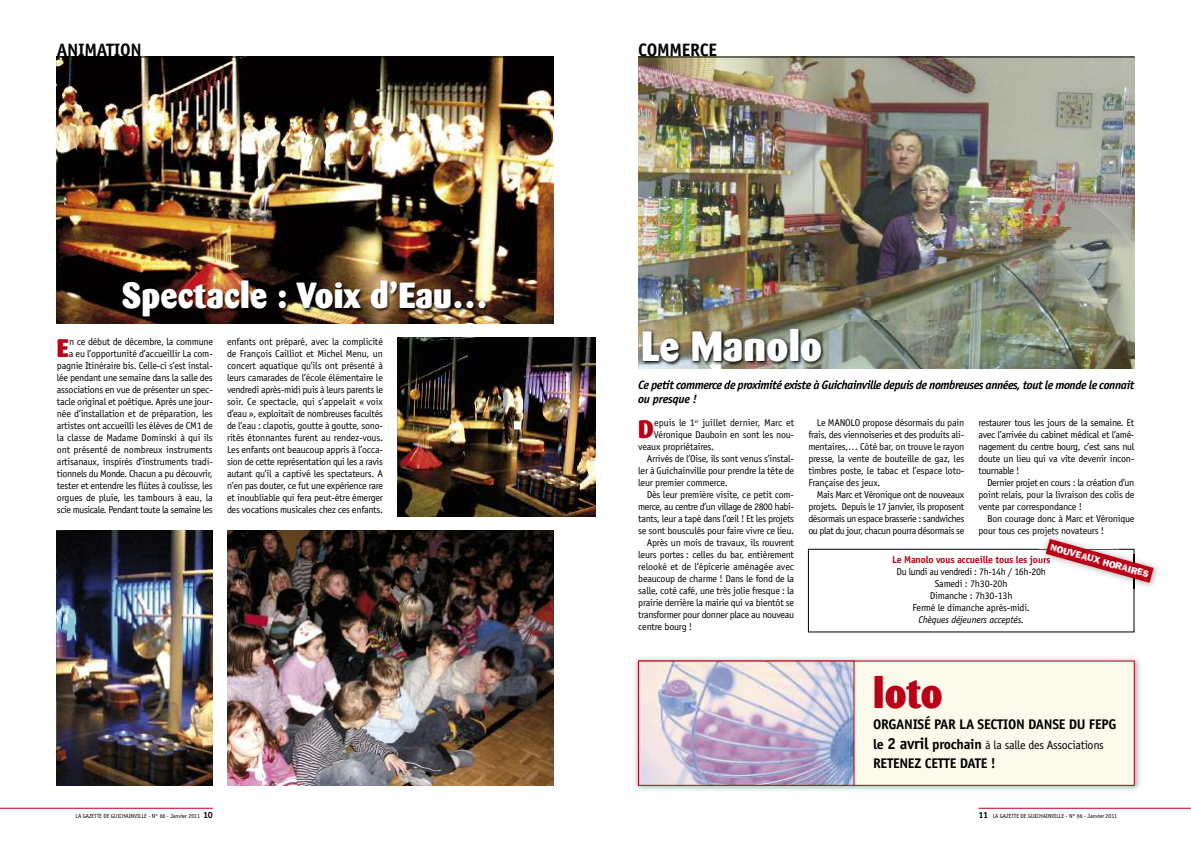
<style>
.page{position:relative;width:1191px;height:842px;background:#fff}
.page>*{position:absolute;margin:0;border:0;box-sizing:border-box;transform-origin:0 0}
.t1{font:800 42px "Barmeno";letter-spacing:.005em;color:#fff}
.t2{font:800 42px "Barmeno";color:#ba0016}
.t3{font:800 36px "Barmeno";letter-spacing:.005em;color:#fff}
.t4{font:800 25.1px "Barmeno";color:#ba0016}
.t5{font:700 18px "Officina Sans";letter-spacing:-.02em;color:#000}
.t6{font:700 14px "Officina Sans";letter-spacing:-.02em;color:#000}
.t7{font:italic 700 12px/14px "Officina Sans";letter-spacing:-.035em;color:#000}
.t8{font:12px "Officina Sans";letter-spacing:-.02em;color:#000}
.t9{font:10px/12px "Officina Sans";letter-spacing:-.02em;color:#000;text-align:justify}
.t10{font:10px "Officina Sans";letter-spacing:-.04em;color:#000}
.t11{font:700 10px "Officina Sans";letter-spacing:-.02em;color:#ba0016}
.t12{font:10px "Officina Sans";color:#000}
.t13{font:italic 10px "Officina Sans";letter-spacing:-.02em;color:#000}
.t14{font:10px "Frankie";color:#fff}
.t15{font:6px "Officina Sans";letter-spacing:-.02em;color:#000}
.s1{font-weight:700;font-size:9px}
.s2{font-weight:700;font-size:14px}
.s3{font-weight:700;font-size:16px}
</style>
<div class="page">
<img style="left:57px;top:58px;width:496px;height:216px">
<hr style="left:978px;top:808px;width:213px;height:1px;background:#ba0016">
<hr style="left:0;top:808px;width:213px;height:1px;background:#ba0016">
<hr style="left:57px;top:57px;width:496px;height:1px;background:#000">
<img style="left:227px;top:530px;width:326px;height:255px">
<img style="left:57px;top:530px;width:156px;height:255px">
<img style="left:397px;top:338px;width:198px;height:178px">
<img style="left:56px;top:274px;width:498px;height:50px">
<img style="left:57px;top:274px;width:496px;height:49px">
<img style="left:638px;top:58px;width:496px;height:311px">
<hr style="left:638px;top:57px;width:496px;height:1px;background:#000">
<img style="left:638px;top:321px;width:354px;height:63px">
<img style="left:639px;top:380px;width:47px;height:4px">
<div style="left:808px;top:549px;width:326px;height:83px;border:1px solid #000"></div>
<img style="left:635px;top:657px;width:505px;height:134px">
<div style="left:638px;top:661px;width:496px;height:124px;background:#fcfaea"></div>
<img style="left:640px;top:663px;width:212px;height:120px">
<img style="left:1134px;top:565px;width:24px;height:30px">
<img style="left:1039px;top:529px;width:24px;height:20px">
<img style="left:1036px;top:549px;width:97px;height:39px">
<svg style="left:1045px;top:539px;width:108px;height:44px"></svg>
<h3 class="t5" style="left:57px;top:43px;width:86px">ANIMATION</h3>
<h2 class="t3" style="left:122px;top:281px;width:368px">Spectacle : Voix d’Eau…</h2>
<p class="t9" style="left:57px;top:336px;width:158px;text-align:right">n ce début de décembre, la commune<br>a eu l’opportunité d’accueillir La com&shy;pagnie Itinéraire bis. Celle-ci s’est instal&shy;lée pendant une semaine dans la salle des associations en vue de présenter un spec&shy;tacle original et poétique. Après une jour&shy;née d’installation et de préparation, les artistes ont accueilli les élèves de CM1 de la classe de Madame Dominski à qui ils ont présenté de nombreux instruments artisanaux, inspirés d’instruments tradi&shy;tionnels du Monde. Chacun a pu découvrir, tester et entendre les flûtes à coulisse, les orgues de pluie, les tambours à eau, la scie musicale. Pendant toute la semaine les</p>
<p class="t9" style="left:227px;top:336px;width:157px">enfants ont préparé, avec la complicité de François Cailliot et Michel Menu, un concert aquatique qu’ils ont présenté à leurs camarades de l’école élémentaire le vendredi après-midi puis à leurs parents le soir. Ce spectacle, qui s’appelait « voix d’eau », exploitait de nombreuses facultés de l’eau : clapotis, goutte à goutte, sono&shy;rités étonnantes furent au rendez-vous.<br>Les enfants ont beaucoup appris à l’occa&shy;sion de cette représentation qui les a ravis autant qu’il a captivé les spectateurs. A n’en pas douter, ce fut une expérience rare et inoubliable qui fera peut-être émerger des vocations musicales chez ces enfants.</p>
<h3 class="t4" style="left:57px;top:338px;width:14px">E</h3>
<p class="t15" style="left:76px;top:813px;width:139px">LA GAZETTE DE GUICHAINVILLE - N° 66 - Janvier 2011 <span class="s1">10</span></p>
<h3 class="t5" style="left:638px;top:43px;width:80px">COMMERCE</h3>
<h1 class="t1" style="left:641px;top:329px;width:183px">Le Manolo</h1>
<p class="t7" style="left:638px;top:379px;width:498px">Ce petit commerce de proximité existe à Guichainville depuis de nombreuses années, tout le monde le connait ou presque !</p>
<h3 class="t4" style="left:638px;top:419px;width:17px">D</h3>
<p class="t12" style="left:654px;top:419px;width:142px">epuis le 1<sup>er</sup> juillet dernier, Marc et</p>
<p class="t9" style="left:654px;top:430px;width:142px">Véronique Dauboin en sont les nou-</p>
<p class="t9" style="left:638px;top:442px;width:77px">veaux propriétaires.</p>
<p class="t9" style="left:646px;top:454px;width:149px">Arrivés de l’Oise, ils sont venus s’instal-</p>
<p class="t9" style="left:638px;top:466px;width:157px">ler à Guichainville pour prendre la tête de</p>
<p class="t9" style="left:638px;top:478px;width:91px">leur premier commerce.</p>
<p class="t9" style="left:646px;top:490px;width:149px">Dès leur première visite, ce petit com-</p>
<p class="t10" style="left:638px;top:503px;width:157px">merce, au centre d’un village de 2800 habi-</p>
<p class="t9" style="left:638px;top:514px;width:157px">tants, leur a tapé dans l’œil ! Et les projets</p>
<p class="t9" style="left:638px;top:526px;width:157px">se sont bousculés pour faire vivre ce lieu.</p>
<p class="t9" style="left:646px;top:538px;width:149px">Après un mois de travaux, ils rouvrent</p>
<p class="t9" style="left:638px;top:550px;width:157px">leurs portes : celles du bar, entièrement</p>
<p class="t9" style="left:638px;top:562px;width:157px">relooké et de l’épicerie aménagée avec</p>
<p class="t9" style="left:638px;top:574px;width:157px">beaucoup de charme ! Dans le fond de la</p>
<p class="t9" style="left:638px;top:586px;width:157px">salle, coté café, une très jolie fresque : la</p>
<p class="t9" style="left:638px;top:598px;width:157px">prairie derrière la mairie qui va bientôt se</p>
<p class="t9" style="left:638px;top:610px;width:157px">transformer pour donner place au nouveau</p>
<p class="t9" style="left:638px;top:622px;width:55px">centre bourg !</p>
<p class="t9" style="left:808px;top:418px;width:157px;text-indent:9px">Le MANOLO propose désormais du pain frais, des viennoiseries et des produits ali&shy;mentaires,… Côté bar, on trouve le rayon presse, la vente de bouteille de gaz, les timbres poste, le tabac et l’espace loto-Française des jeux.</p>
<p class="t9" style="left:808px;top:490px;width:157px;text-indent:9px">Mais Marc et Véronique ont de nouveaux projets. Depuis le 17 janvier, ils proposent désormais un espace brasserie : sandwiches ou plat du jour, chacun pourra désormais se</p>
<p class="t9" style="left:978px;top:418px;width:157px">restaurer tous les jours de la semaine. Et avec l’arrivée du cabinet médical et l’amé&shy;nagement du centre bourg, c’est sans nul doute un lieu qui va vite devenir incon&shy;tournable !</p>
<p class="t9" style="left:978px;top:478px;width:157px;text-indent:9px">Dernier projet en cours : la création d’un point relais, pour la livraison des colis de vente par correspondance !</p>
<p class="t9" style="left:978px;top:514px;width:157px;text-indent:9px">Bon courage donc à Marc et Véronique pour tous ces projets novateurs !</p>
<p class="t14" style="left:1052px;top:541px;width:104px;rotate:16deg">NOUVEAUX HORAIRES</p>
<p class="t11" style="left:892px;top:556px;width:160px">Le Manolo vous accueille tous les jours</p>
<p class="t9" style="left:896px;top:567px;width:151px;text-align:center">Du lundi au vendredi : 7h-14h / 16h-20h<br>Samedi : 7h30-20h<br>Dimanche : 7h30-13h<br>Fermé le dimanche après-midi.</p>
<p class="t13" style="left:918px;top:616px;width:107px">Chèques déjeuners acceptés.</p>
<h1 class="t2" style="left:873px;top:676px;width:71px">loto</h1>
<h3 class="t6" style="left:873px;top:719px;width:245px">ORGANISÉ PAR LA SECTION DANSE DU FEPG</h3>
<p class="t8" style="left:873px;top:740px;width:232px"><span class="s2">le</span> <span class="s3">2 avril</span> <span class="s2">prochain</span> à la salle des Associations</p>
<h3 class="t6" style="left:873px;top:758px;width:124px">RETENEZ CETTE DATE !</h3>
<p class="t15" style="left:978px;top:813px;width:140px"><span class="s1">11</span> LA GAZETTE DE GUICHAINVILLE - N° 66 - Janvier 2011</p>
</div>
